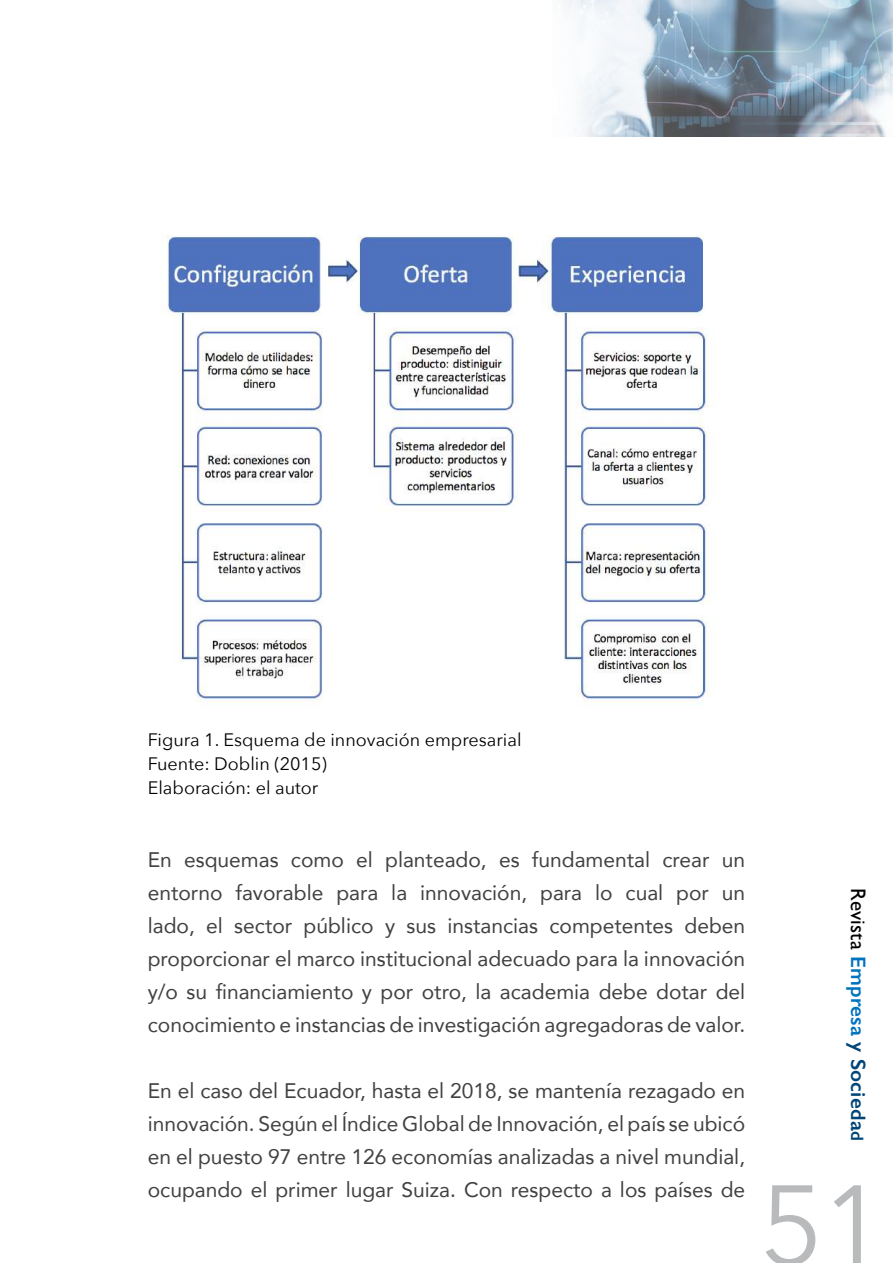
<style>
.page{position:relative;width:893px;height:1263px;background:#fff}
.page>*{position:absolute;margin:0;border:0;box-sizing:border-box;transform-origin:0 0}
.t1{font:111px "Avenir Next";color:#b8babc}
.t2{font:21px/33px "Avenir";color:#414042;text-align:justify}
.t3{font:600 21px "Gill Sans";letter-spacing:.01em;color:#004578}
.t4{font:18px/24px "Avenir Next";color:#000}
.s1{font-weight:400;color:#000}
.s2{color:#0073bf}
.s3{font-size:18px}
</style>
<div class="page">
<img style="left:563px;top:0;width:330px;height:136px">
<img style="left:164px;top:235px;width:546px;height:469px">
<p class="t4" style="left:148px;top:727px;width:375px">Figura 1. Esquema de innovación empresarial<br>Fuente: Doblin (2015)<br>Elaboración: el autor</p>
<p class="t2" style="left:148px;top:842px;width:599px">En esquemas como el planteado, es fundamental crear un entorno favorable para la innovación, para lo cual por un lado, el sector público y sus instancias competentes deben proporcionar el marco institucional adecuado para la innovación y/o su financiamiento y por otro, la academia debe dotar del conocimiento e instancias de investigación agregadoras de valor.</p>
<p class="t2" style="left:148px;top:1073px;width:599px">En el caso del Ecuador, hasta el 2018, se mantenía rezagado en innovación. Según el Índice Global de Innovación, el país se ubicó en el puesto 97 entre 126 economías analizadas a nivel mundial, ocupando el primer lugar Suiza. Con respecto a los países de</p>
<p class="t3" style="left:871px;top:888px;width:254px;rotate:90deg"><span class="s1">Revista</span> <span class="s2">Empresa</span> y Socieda<span class="s3">d</span></p>
<h1 class="t1" style="left:759px;top:1131px;width:127px">51</h1>
</div>
